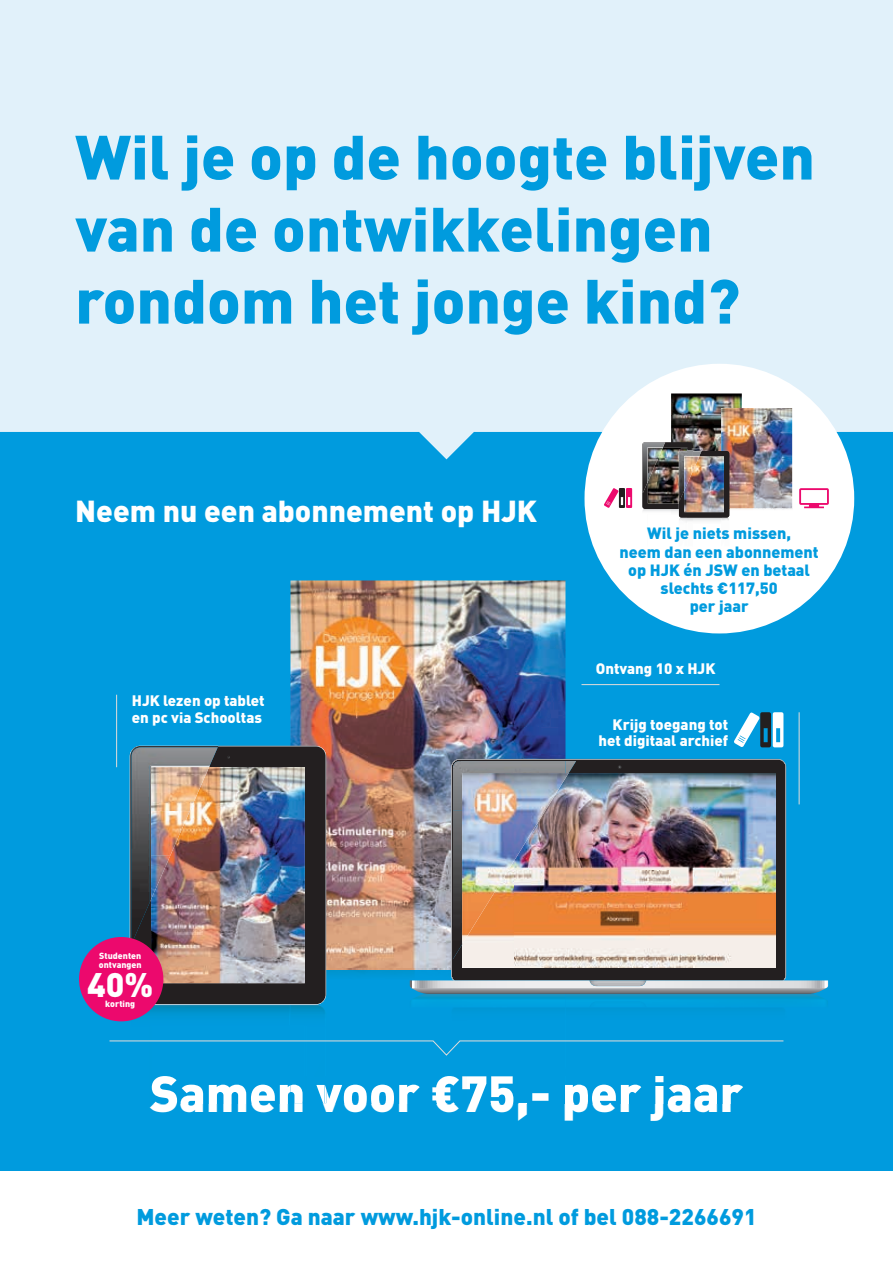
<style>
.page{position:relative;width:893px;height:1263px;background:#fff}
.page>*{position:absolute;margin:0;border:0;box-sizing:border-box;transform-origin:0 0}
.t1{font:900 61.5px/72px "DIN Pro";color:#009bde}
.t2{font:900 49.5px "DIN Pro";color:#fff}
.t3{font:900 33.6px "DIN Pro";color:#fff}
.t4{font:900 30px "DIN Pro";color:#fff}
.t5{font:900 22.5px "DIN Pro";color:#009bde}
.t6{font:900 16.05px/18.1px "DIN Pro";color:#009bde;text-align:center}
.t7{font:900 15px/16.5px "DIN Pro";color:#fff}
.t8{font:900 8.85px/8.9px "DIN Pro";color:#fff}
</style>
<div class="page">
<div style="left:0;top:390px;width:893px;height:780px;background:#009bde"></div>
<div style="left:0;top:0;width:893px;height:459px;background:#e1f1fa"></div>
<img style="left:290px;top:580px;width:275px;height:389px">
<img style="left:326px;top:970px;width:89px;height:26px">
<img style="left:326px;top:969px;width:125px;height:1px">
<img style="left:290px;top:970px;width:36px;height:45px">
<img style="left:410px;top:994px;width:418px;height:8px">
<svg style="left:451px;top:759px;width:335px;height:221px"></svg>
<svg style="left:618px;top:765px;width:3px;height:4px"></svg>
<svg style="left:410px;top:980px;width:418px;height:14px"></svg>
<img style="left:590px;top:980px;width:56px;height:6px">
<img style="left:775px;top:773px;width:1px;height:49px">
<img style="left:775px;top:821px;width:1px;height:147px">
<img style="left:514px;top:773px;width:261px;height:195px">
<img style="left:462px;top:944px;width:52px;height:24px">
<img style="left:462px;top:773px;width:107px;height:171px">
<svg style="left:565px;top:761px;width:11px;height:12px"></svg>
<img style="left:453px;top:761px;width:112px;height:49px">
<img style="left:453px;top:810px;width:9px;height:149px">
<img style="left:132px;top:1005px;width:158px;height:15px">
<img style="left:154px;top:1004px;width:136px;height:1px">
<svg style="left:290px;top:1004px;width:27px;height:1px"></svg>
<div style="left:130px;top:746px;width:185px;height:256px;background:#231f20"></div>
<img style="left:151px;top:767px;width:154px;height:216px">
<svg style="left:138px;top:745px;width:84px;height:5px"></svg>
<img style="left:131px;top:747px;width:87px;height:197px">
<img style="left:150px;top:765px;width:60px;height:137px">
<img style="left:151px;top:767px;width:58px;height:44px">
<img style="left:151px;top:811px;width:39px;height:44px">
<img style="left:151px;top:855px;width:19px;height:44px">
<svg style="left:734px;top:712px;width:49px;height:35px"></svg>
<hr style="left:581px;top:684px;width:138px;height:1px;background:#e2ddda">
<hr style="left:116px;top:695px;width:1px;height:72px;background:#e2ddda">
<hr style="left:799px;top:712px;width:1px;height:92px;background:#e2ddda">
<div style="left:79px;top:937px;width:84px;height:84px;background:#ec096d;border-radius:50%"></div>
<svg style="left:109px;top:1020px;width:675px;height:83px"></svg>
<div style="left:584px;top:364px;width:270px;height:269px;background:#fff;border-radius:50%"></div>
<img style="left:671px;top:393px;width:71px;height:47px">
<img style="left:721px;top:408px;width:71px;height:100px">
<img style="left:730px;top:509px;width:54px;height:1px">
<img style="left:730px;top:508px;width:62px;height:1px">
<img style="left:642px;top:440px;width:88px;height:82px">
<img style="left:679px;top:451px;width:8px;height:51px">
<img style="left:684px;top:456px;width:15px;height:35px">
<svg style="left:604px;top:488px;width:28px;height:20px"></svg>
<svg style="left:799px;top:488px;width:30px;height:20px"></svg>
<h1 class="t1" style="left:75px;top:119px;width:741px">Wil je op de hoogte blijven van de ontwikkelingen rondom het jonge kind?</h1>
<h3 class="t4" style="left:75px;top:491px;width:463px">Neem nu een abonnement op HJK</h3>
<p class="t7" style="left:132px;top:692px;width:134px">HJK lezen op tablet en pc via Schooltas</p>
<p class="t6" style="left:620px;top:524px;width:201px">Wil je niets missen,<br>neem dan een abonnement op HJK én JSW en betaal slechts €117,50<br>per jaar</p>
<p class="t7" style="left:596px;top:660px;width:121px">Ontvang 10 x HJK</p>
<p class="t7" style="left:598px;top:715px;width:131px;text-align:right">Krijg toegang tot het digitaal archief</p>
<p class="t8" style="left:99px;top:951px;width:44px">Studenten ontvangen</p>
<h3 class="t3" style="left:87px;top:962px;width:68px">40%</h3>
<p class="t8" style="left:105px;top:998px;width:31px">korting</p>
<h2 class="t2" style="left:150px;top:1060px;width:595px">Samen voor €75,- per jaar</h2>
<h3 class="t5" style="left:136px;top:1202px;width:622px">Meer weten? Ga naar www.hjk-online.nl of bel 088-2266691</h3>
</div>
